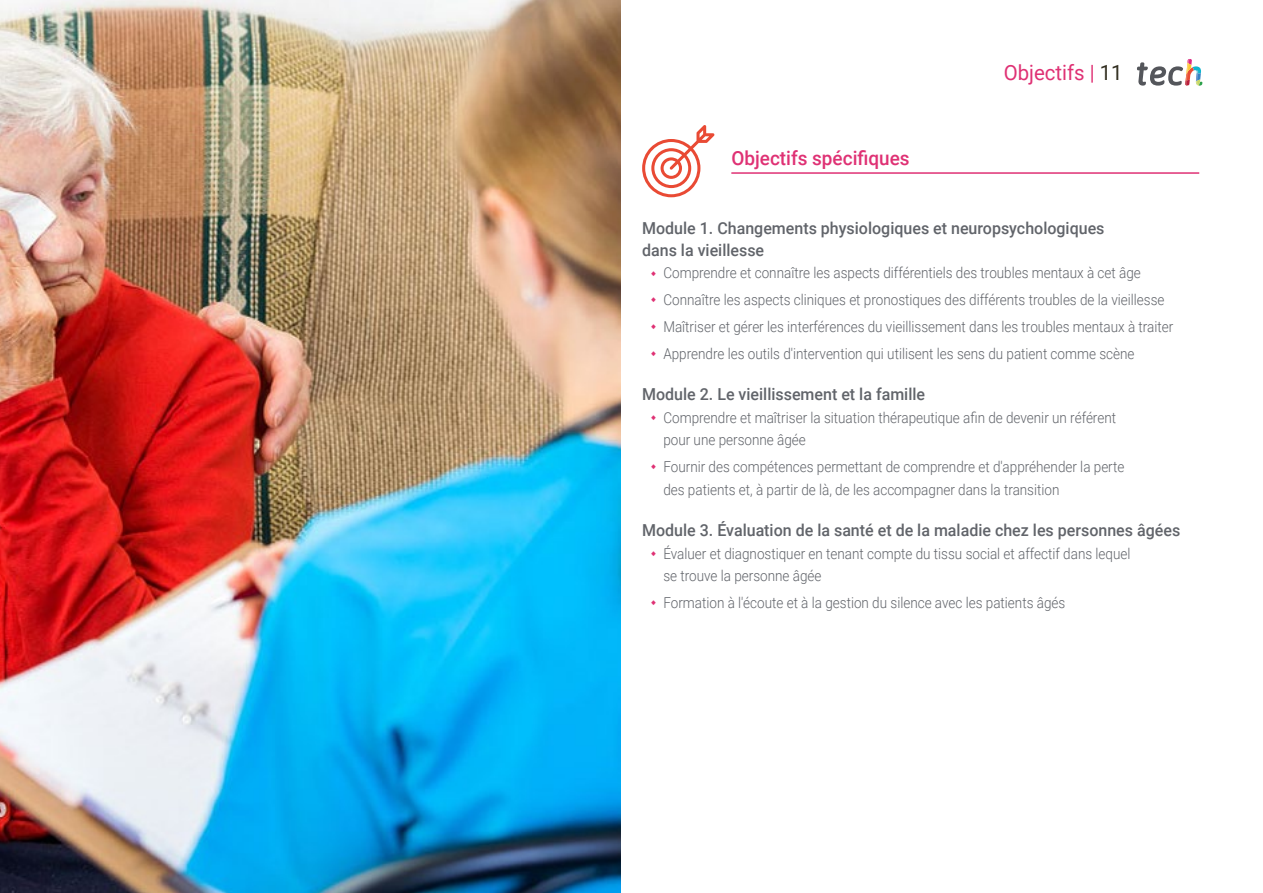
<style>
.page{position:relative;width:1263px;height:893px;background:#fff}
.page>*{position:absolute;margin:0;border:0;box-sizing:border-box;transform-origin:0 0}
.t1{font:21px "Roboto";color:#df3174}
.t2{font:500 19.5px "Roboto";color:#df3174}
.t3{font:500 16.5px/22.5px "Roboto";color:#61646a}
.t4{font:300 15px/26.7px "Roboto";color:#61646a;scale:.9 1}
.s1{color:#312e20}
</style>
<div class="page">
<img style="left:0;top:0;width:621px;height:893px">
<svg style="left:1137px;top:59px;width:65px;height:27px"></svg>
<svg style="left:642px;top:125px;width:72px;height:72px"></svg>
<hr style="left:731px;top:173px;width:468px;height:1px;background:#df3174">
<h2 class="t2" style="left:731px;top:144px;width:180px">Objectifs spécifiques</h2>
<h1 class="t1" style="left:1004px;top:57px;width:120px">Objectifs | <span class="s1">11</span></h1>
<p class="t3" style="left:642px;top:216px;width:464px">Module 1. Changements physiologiques et neuropsychologiques dans la vieillesse</p>
<p class="t4" style="left:663px;top:259px;width:568px">Comprendre et connaître les aspects différentiels des troubles mentaux à cet âge Connaître les aspects cliniques et pronostiques des différents troubles de la vieillesse Maîtriser et gérer les interférences du vieillissement dans les troubles mentaux à traiter Apprendre les outils d'intervention qui utilisent les sens du patient comme scène</p>
<p class="t3" style="left:642px;top:383px;width:284px">Module 2. Le vieillissement et la famille</p>
<p class="t4" style="left:663px;top:406px;width:504px;line-height:22.5px">Comprendre et maîtriser la situation thérapeutique afin de devenir un référent pour une personne âgée</p>
<p class="t4" style="left:663px;top:455px;width:514px;line-height:22.5px">Fournir des compétences permettant de comprendre et d'appréhender la perte des patients et, à partir de là, de les accompagner dans la transition</p>
<p class="t3" style="left:642px;top:519px;width:540px">Module 3. Évaluation de la santé et de la maladie chez les personnes âgées</p>
<p class="t4" style="left:663px;top:541px;width:520px;line-height:22.5px">Évaluer et diagnostiquer en tenant compte du tissu social et affectif dans lequel se trouve la personne âgée</p>
<p class="t4" style="left:663px;top:589px;width:448px">Formation à l'écoute et à la gestion du silence avec les patients âgés</p>
</div>
